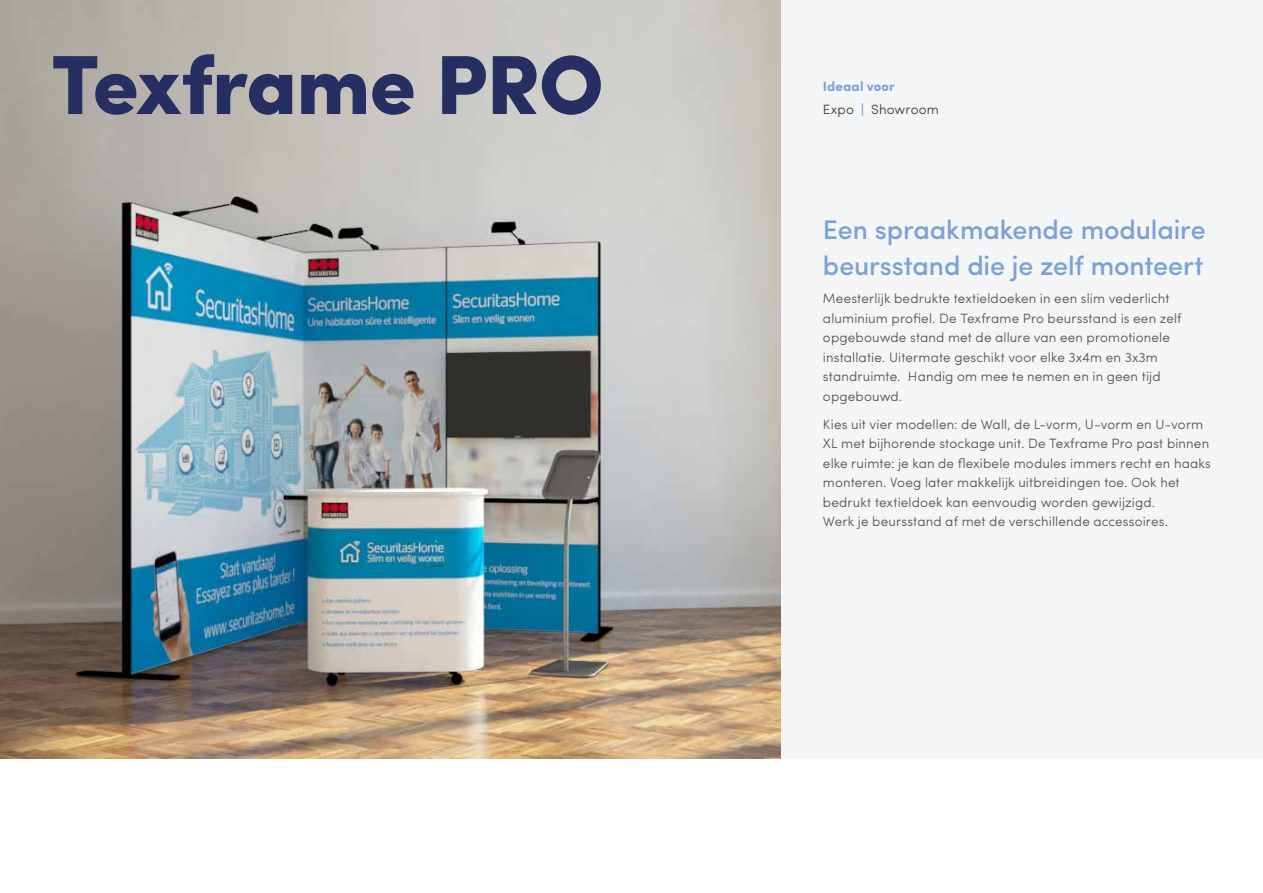
<style>
.page{position:relative;width:1263px;height:893px;background:#fff}
.page>*{position:absolute;margin:0;border:0;box-sizing:border-box;transform-origin:0 0}
.t1{font:900 84px "Sofia Pro";letter-spacing:-.02em;color:#272e61}
.t2{font:500 27px/36px "Sofia Pro";letter-spacing:-.005em;color:#7ca1d5}
.t3{font:300 13.5px/19.5px "Sofia Pro";letter-spacing:.01em;color:#555454}
.t4{font:300 13.5px/22.5px "Sofia Pro";letter-spacing:.01em;color:#3c3c3b}
.s1{font-weight:700;color:#7ca1d5}
.s2{font-weight:900;color:#7ca1d5}
</style>
<div class="page">
<div style="left:780px;top:0;width:483px;height:758px;background:#f4f5f7"></div>
<img style="left:0;top:0;width:780px;height:758px">
<h1 class="t1" style="left:51px;top:18px;width:554px">Texframe PRO</h1>
<p class="t4" style="left:823px;top:74px;width:117px"><span class="s1">Ideaal voor<br></span>Expo <span class="s2">|</span> Showroom</p>
<h2 class="t2" style="left:823px;top:210px;width:384px">Een spraakmakende modulaire beursstand die je zelf monteert</h2>
<p class="t3" style="left:823px;top:288px;width:360px">Meesterlijk bedrukte textieldoeken in een slim vederlicht aluminium profiel. De Texframe Pro beursstand is een zelf opgebouwde stand met de allure van een promotionele installatie. Uitermate geschikt voor elke 3x4m en 3x3m standruimte. Handig om mee te nemen en in geen tijd opgebouwd.</p>
<p class="t3" style="left:823px;top:413px;width:389px">Kies uit vier modellen: de Wall, de L-vorm, U-vorm en U-vorm XL met bijhorende stockage unit. De Texframe Pro past binnen elke ruimte: je kan de flexibele modules immers recht en haaks monteren. Voeg later makkelijk uitbreidingen toe. Ook het bedrukt textieldoek kan eenvoudig worden gewijzigd.<br>Werk je beursstand af met de verschillende accessoires.</p>
</div>
